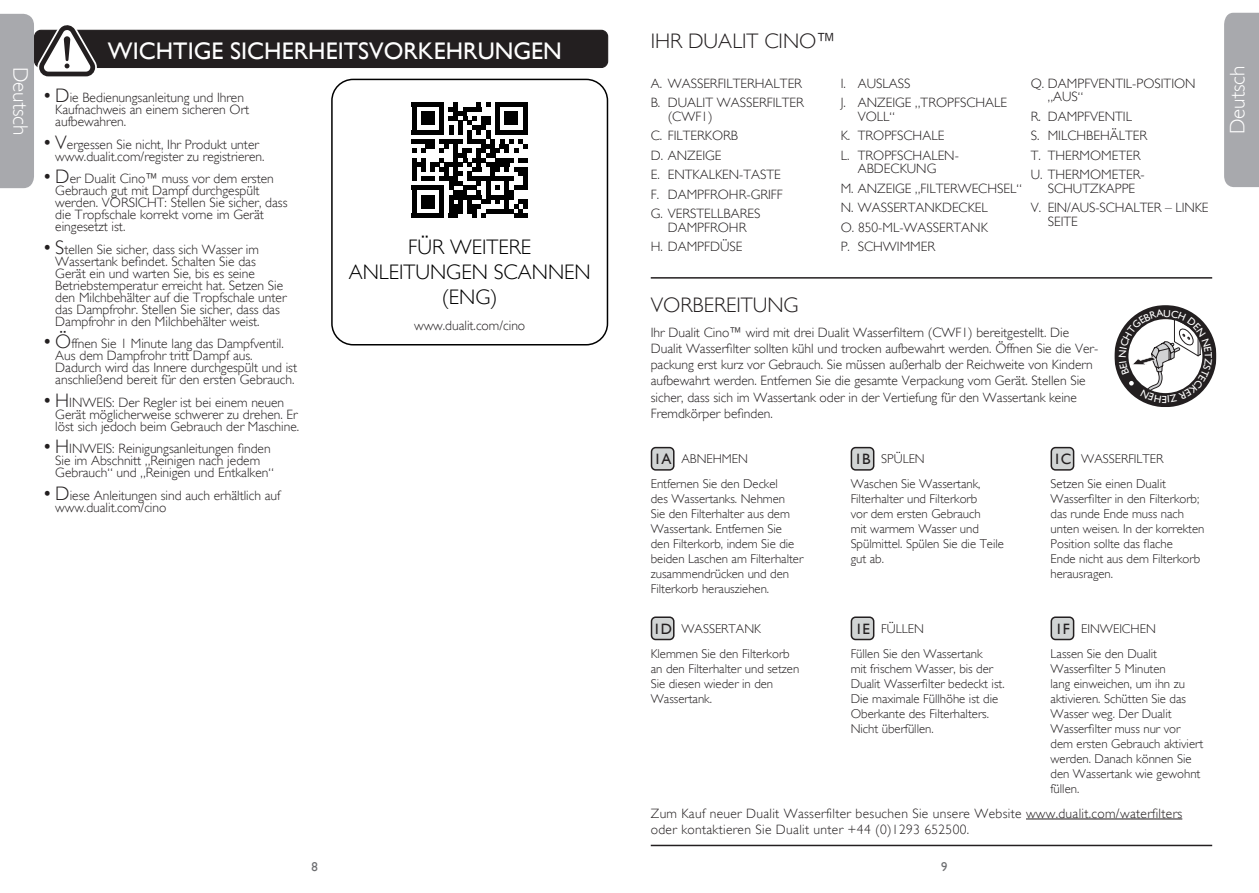
<style>
.page{position:relative;width:1259px;height:893px;background:#fff}
.page>*{position:absolute;margin:0;border:0;box-sizing:border-box;transform-origin:0 0}
.t1{font:24px "Gill Sans";color:#fff}
.Titles{font:300 21px/25.2px "Gill Sans";color:#000;text-align:center}
.Titles-2{font:300 21px "Gill Sans";color:#231f20}
.t2{font:300 21px "Gill Sans";color:#fff}
.Main_body_text{font:15px "Gill Sans";color:#231f20}
.t3{font:300 13.5px/12px "Gill Sans";color:#231f20}
.t4{font:300 13.5px/16.5px "Gill Sans";letter-spacing:.025em;color:#231f20}
.Main_body_text-2{font:300 12.75px/15px "Gill Sans";color:#231f20}
.t5{font:12.75px "Gill Sans";color:#6c6d70}
.s1{font-size:19.5px}
</style>
<div class="page">
<div style="left:1224px;top:13px;width:35px;height:174px;background:#a8a9ad"></div>
<div style="left:35px;top:30px;width:572px;height:37px;background:#231f20;border-radius:6px"></div>
<div style="left:34px;top:30px;width:574px;height:38px;border:1px solid #231f20;border-radius:6px"></div>
<svg style="left:0;top:14px;width:101px;height:174px"></svg>
<svg style="left:412px;top:102px;width:116px;height:116px"></svg>
<div style="left:412px;top:213px;width:32px;height:5px;background:#000"></div>
<div style="left:421px;top:195px;width:14px;height:14px;background:#000"></div>
<div style="left:331px;top:79px;width:277px;height:266px;border:2px solid #000;border-radius:21px"></div>
<div style="left:651px;top:448px;width:23px;height:22px;background:#d1d4d4;border-radius:4px"></div>
<div style="left:651px;top:447px;width:23px;height:24px;border:2px solid #231f20;border-radius:4px"></div>
<div style="left:651px;top:617px;width:23px;height:22px;background:#d1d4d4;border-radius:4px"></div>
<div style="left:651px;top:616px;width:23px;height:24px;border:2px solid #231f20;border-radius:4px"></div>
<div style="left:851px;top:448px;width:22px;height:22px;background:#d1d4d4;border-radius:4px"></div>
<div style="left:850px;top:447px;width:24px;height:24px;border:2px solid #231f20;border-radius:4px"></div>
<div style="left:851px;top:617px;width:22px;height:22px;background:#d1d4d4;border-radius:4px"></div>
<div style="left:850px;top:616px;width:24px;height:24px;border:2px solid #231f20;border-radius:4px"></div>
<div style="left:1051px;top:448px;width:22px;height:22px;background:#d1d4d4;border-radius:4px"></div>
<div style="left:1050px;top:447px;width:24px;height:24px;border:2px solid #231f20;border-radius:4px"></div>
<div style="left:1051px;top:617px;width:22px;height:22px;background:#d1d4d4;border-radius:4px"></div>
<div style="left:1050px;top:616px;width:24px;height:24px;border:2px solid #231f20;border-radius:4px"></div>
<hr style="left:1026px;top:819px;width:156px;height:1px;background:#231f20">
<hr style="left:651px;top:277px;width:561px;height:2px;background:#231f20">
<hr style="left:651px;top:845px;width:561px;height:1px;background:#231f20">
<svg style="left:1114px;top:305px;width:102px;height:102px"></svg>
<h2 class="t2" style="left:33px;top:67px;width:70px;rotate:90deg">Deutsch</h2>
<p class="t1" style="left:108px;top:37px;width:456px">WICHTIGE SICHERHEITSVORKEHRUNGEN</p>
<p class="t3" style="left:55px;top:91px;width:195px;text-indent:-13px"><span class="s1">• D</span>ie Bedienungsanleitung und Ihren<br>Kaufnachweis an einem sicheren Ort aufbewahren.</p>
<p class="t3" style="left:55px;top:138px;width:211px;text-indent:-13px"><span class="s1">• V</span>ergessen Sie nicht, Ihr Produkt unter www.dualit.com/register zu registrieren.</p>
<p class="t3" style="left:55px;top:172px;width:234px;text-indent:-13px"><span class="s1">• D</span>er Dualit Cino™ muss vor dem ersten Gebrauch gut mit Dampf durchgespült werden. VORSICHT: Stellen Sie sicher, dass die Tropfschale korrekt vorne im Gerät eingesetzt ist.</p>
<p class="t3" style="left:55px;top:243px;width:233px;text-indent:-13px"><span class="s1">• S</span>tellen Sie sicher, dass sich Wasser im Wassertank befindet. Schalten Sie das Gerät ein und warten Sie, bis es seine Betriebstemperatur erreicht hat. Setzen Sie den Milchbehälter auf die Tropfschale unter das Dampfrohr. Stellen Sie sicher, dass das Dampfrohr in den Milchbehälter weist.</p>
<p class="t3" style="left:55px;top:337px;width:243px;text-indent:-13px"><span class="s1">• Ö</span>ffnen Sie 1 Minute lang das Dampfventil.<br>Aus dem Dampfrohr tritt Dampf aus.<br>Dadurch wird das Innere durchgespült und ist anschließend bereit für den ersten Gebrauch.</p>
<p class="t3" style="left:55px;top:396px;width:245px;text-indent:-13px"><span class="s1">• H</span>INWEIS: Der Regler ist bei einem neuen<br>Gerät möglicherweise schwerer zu drehen. Er löst sich jedoch beim Gebrauch der Maschine.</p>
<p class="t3" style="left:55px;top:442px;width:220px;text-indent:-13px"><span class="s1">• H</span>INWEIS: Reinigungsanleitungen finden<br>Sie im Abschnitt „Reinigen nach jedem<br>Gebrauch“ und „Reinigen und Entkalken“</p>
<p class="t3" style="left:55px;top:489px;width:227px;text-indent:-13px"><span class="s1">• D</span>iese Anleitungen sind auch erhältlich auf www.dualit.com/cino</p>
<p class="Titles" style="left:349px;top:234px;width:243px">FÜR WEITERE<br>ANLEITUNGEN SCANNEN (ENG)</p>
<p class="t3" style="left:414px;top:319px;width:113px">www.dualit.com/cino</p>
<p class="Titles-2" style="left:651px;top:29px;width:187px">IHR DUALIT CINO™</p>
<p class="t3" style="left:651px;top:77px;width:153px">A. WASSERFILTERHALTER</p>
<p class="t3" style="left:668px;top:96px;width:138px;line-height:13.5px;text-indent:-17px">B. DUALIT WASSERFILTER (CWF1)</p>
<p class="t3" style="left:651px;top:130px;width:89px">C. FILTERKORB</p>
<p class="t3" style="left:651px;top:149px;width:72px">D. ANZEIGE</p>
<p class="t3" style="left:651px;top:169px;width:132px">E. ENTKALKEN-TASTE</p>
<p class="t3" style="left:651px;top:188px;width:133px">F. DAMPFROHR-GRIFF</p>
<p class="t3" style="left:651px;top:207px;width:111px;line-height:13.5px;text-align:center">G. VERSTELLBARES<br>DAMPFROHR</p>
<p class="t3" style="left:651px;top:241px;width:93px">H. DAMPFDÜSE</p>
<p class="t3" style="left:840px;top:77px;width:71px">I. AUSLASS</p>
<p class="t3" style="left:857px;top:96px;width:151px;line-height:13.5px;text-indent:-17px">J. ANZEIGE „TROPFSCHALE<br>VOLL“</p>
<p class="t3" style="left:840px;top:130px;width:105px">K. TROPFSCHALE</p>
<p class="t3" style="left:840px;top:149px;width:120px;line-height:13.5px;text-align:center">L. TROPFSCHALEN-<br>ABDECKUNG</p>
<p class="t3" style="left:840px;top:182px;width:182px">M. ANZEIGE „FILTERWECHSEL“</p>
<p class="t3" style="left:840px;top:202px;width:149px">N. WASSERTANKDECKEL</p>
<p class="t3" style="left:840px;top:221px;width:149px">O. 850-ML-WASSERTANK</p>
<p class="t3" style="left:840px;top:241px;width:96px">P. SCHWIMMER</p>
<p class="t3" style="left:1047px;top:77px;width:149px;line-height:13.5px;text-indent:-17px">Q. DAMPFVENTIL-POSITION „AUS“</p>
<p class="t3" style="left:1030px;top:110px;width:103px">R. DAMPFVENTIL</p>
<p class="t3" style="left:1030px;top:130px;width:118px">S. MILCHBEHÄLTER</p>
<p class="t3" style="left:1030px;top:149px;width:111px">T. THERMOMETER</p>
<p class="t3" style="left:1030px;top:168px;width:115px;line-height:13.5px;text-align:center">U. THERMOMETER-<br>SCHUTZKAPPE</p>
<p class="t3" style="left:1047px;top:201px;width:162px;line-height:13.5px;text-indent:-17px">V. EIN/AUS-SCHALTER – LINKE<br>SEITE</p>
<p class="Titles-2" style="left:651px;top:293px;width:149px">VORBEREITUNG</p>
<p class="t3" style="left:651px;top:324px;width:449px;line-height:16.2px">Ihr Dualit Cino™ wird mit drei Dualit Wasserfiltern (CWF1) bereitgestellt. Die Dualit Wasserfilter sollten kühl und trocken aufbewahrt werden. Öffnen Sie die Ver&shy;packung erst kurz vor Gebrauch. Sie müssen außerhalb der Reichweite von Kindern aufbewahrt werden. Entfernen Sie die gesamte Verpackung vom Gerät. Stellen Sie sicher, dass sich im Wassertank oder in der Vertiefung für den Wassertank keine Fremdkörper befinden.</p>
<p class="Main_body_text" style="left:654px;top:450px;width:19px">1A</p>
<p class="Main_body_text-2" style="left:681px;top:451px;width:68px">ABNEHMEN</p>
<p class="Main_body_text" style="left:854px;top:450px;width:17px">1B</p>
<p class="Main_body_text-2" style="left:881px;top:451px;width:45px">SPÜLEN</p>
<p class="Main_body_text" style="left:1053px;top:450px;width:20px">1C</p>
<p class="Main_body_text-2" style="left:1081px;top:451px;width:84px">WASSERFILTER</p>
<p class="Main_body_text-2" style="left:651px;top:476px;width:154px">Entfernen Sie den Deckel<br>des Wassertanks. Nehmen<br>Sie den Filterhalter aus dem<br>Wassertank. Entfernen Sie den Filterkorb, indem Sie die beiden Laschen am Filterhalter zusammendrücken und den<br>Filterkorb herausziehen.</p>
<p class="Main_body_text-2" style="left:850px;top:476px;width:155px">Waschen Sie Wassertank,<br>Filterhalter und Filterkorb<br>vor dem ersten Gebrauch<br>mit warmem Wasser und<br>Spülmittel. Spülen Sie die Teile gut ab.</p>
<p class="Main_body_text-2" style="left:1050px;top:476px;width:155px">Setzen Sie einen Dualit<br>Wasserfilter in den Filterkorb; das runde Ende muss nach unten weisen. In der korrekten<br>Position sollte das flache<br>Ende nicht aus dem Filterkorb herausragen.</p>
<p class="Main_body_text" style="left:653px;top:620px;width:20px">1D</p>
<p class="Main_body_text-2" style="left:681px;top:621px;width:81px">WASSERTANK</p>
<p class="Main_body_text" style="left:855px;top:620px;width:16px">1E</p>
<p class="Main_body_text-2" style="left:881px;top:621px;width:44px">FÜLLEN</p>
<p class="Main_body_text" style="left:1055px;top:620px;width:16px">1F</p>
<p class="Main_body_text-2" style="left:1081px;top:621px;width:76px">EINWEICHEN</p>
<p class="Main_body_text-2" style="left:651px;top:646px;width:150px">Klemmen Sie den Filterkorb an den Filterhalter und setzen<br>Sie diesen wieder in den<br>Wassertank.</p>
<p class="Main_body_text-2" style="left:850px;top:646px;width:155px">Füllen Sie den Wassertank<br>mit frischem Wasser, bis der<br>Dualit Wasserfilter bedeckt ist.<br>Die maximale Füllhöhe ist die<br>Oberkante des Filterhalters.<br>Nicht überfüllen.</p>
<p class="Main_body_text-2" style="left:1050px;top:646px;width:154px">Lassen Sie den Dualit<br>Wasserfilter 5 Minuten<br>lang einweichen, um ihn zu aktivieren. Schütten Sie das<br>Wasser weg. Der Dualit<br>Wasserfilter muss nur vor dem ersten Gebrauch aktiviert werden. Danach können Sie den Wassertank wie gewohnt füllen.</p>
<p class="t4" style="left:651px;top:805px;width:533px">Zum Kauf neuer Dualit Wasserfilter besuchen Sie unsere Website www.dualit.com/waterfilters oder kontaktieren Sie Dualit unter +44 (0)1293 652500.</p>
<p class="t5" style="left:311px;top:859px;width:8px">8</p>
<p class="t5" style="left:941px;top:859px;width:8px">9</p>
<h2 class="t2" style="left:1225px;top:134px;width:70px;rotate:-90deg">Deutsch</h2>
</div>
